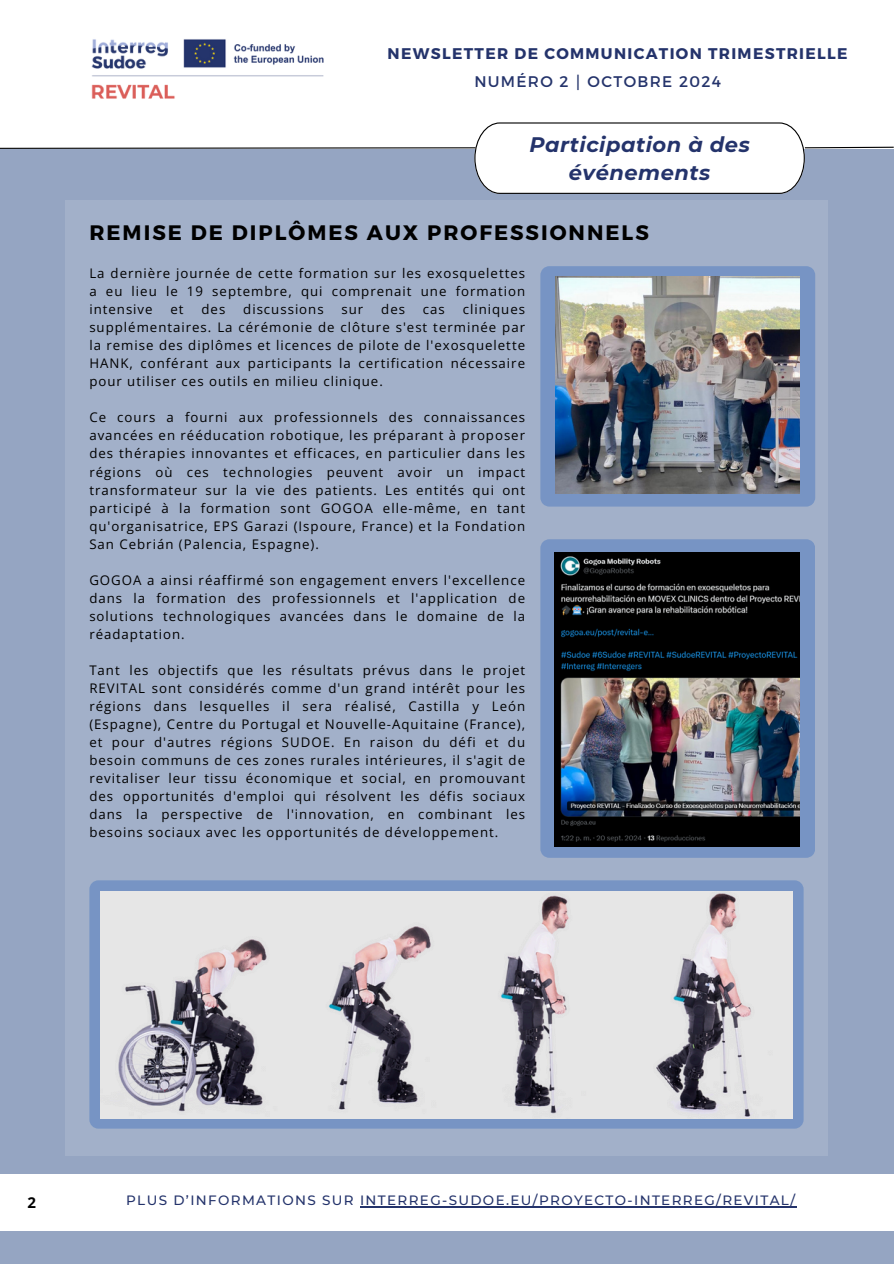
<style>
.page{position:relative;width:894px;height:1264px;background:#fff}
.page>*{position:absolute;margin:0;border:0;box-sizing:border-box;transform-origin:0 0}
.t1{font:700 21px "Montserrat";letter-spacing:.095em;color:#000}
.t2{font:italic 700 21px/28.2px "Montserrat";letter-spacing:.025em;color:#24336b;text-align:center}
.t3{font:700 15.45px "Montserrat";letter-spacing:.085em;color:#24336b}
.t4{font:15.45px "Montserrat";letter-spacing:.085em;color:#24336b}
.t5{font:700 15px "Open Sans";color:#000}
.t6{font:500 13.5px "Montserrat";letter-spacing:.1em;color:#24336b}
.t7{font:13.2px/18px "Open Sans";letter-spacing:.075em;color:#000;text-align:justify}
.s1{font-family:"Free Sans"}
</style>
<div class="page">
<div style="left:0;top:0;width:893px;height:1263px;background:#95a5c2"></div>
<div style="left:66px;top:201px;width:761px;height:954px;background:#a2b0c9"></div>
<div style="left:540px;top:539px;width:275px;height:318px;background:#7794c4"></div>
<div style="left:0;top:0;width:893px;height:148px;background:#fff"></div>
<div style="left:0;top:1174px;width:893px;height:56px;background:#fff"></div>
<svg style="left:0;top:122px;width:893px;height:72px"></svg>
<img style="left:91px;top:39px;width:233px;height:60px">
<div style="left:540px;top:266px;width:275px;height:240px;background:#7794c4"></div>
<img style="left:555px;top:276px;width:244px;height:218px">
<svg style="left:89px;top:880px;width:714px;height:248px;background:#7d99c6"></svg>
<img style="left:101px;top:891px;width:691px;height:227px">
<img style="left:554px;top:552px;width:245px;height:294px">
<hr style="left:360px;top:1206px;width:436px;height:1px;background:#24336b">
<p class="t3" style="left:387px;top:44px;width:461px">NEWSLETTER DE COMMUNICATION TRIMESTRIELLE</p>
<p class="t4" style="left:474px;top:71px;width:248px">NUMÉRO 2 <span class="s1">⎮</span> OCTOBRE 2024</p>
<p class="t2" style="left:529px;top:130px;width:222px">Participation à des événements</p>
<p class="t1" style="left:89px;top:219px;width:561px">REMISE DE DIPLÔMES AUX PROFESSIONNELS</p>
<p class="t7" style="left:89px;top:264px;width:437px">La dernière journée de cette formation sur les exosquelettes a eu lieu le 19 septembre, qui comprenait une formation intensive</p>
<p class="t7" style="left:89px;top:300px;width:437px;text-indent:373px">cliniques supplémentaires. La cérémonie de clôture s'est terminée par la remise des diplômes et licences de pilote de l'exosquelette HANK, conférant aux participants la certification nécessaire pour utiliser ces outils en milieu clinique.</p>
<p class="t7" style="left:89px;top:408px;width:437px">Ce cours a fourni aux professionnels des connaissances avancées en rééducation robotique, les préparant à proposer des thérapies innovantes et efficaces, en particulier dans les régions où ces technologies peuvent avoir un impact transformateur sur la vie des patients. Les entités qui ont participé à la formation sont GOGOA elle-même, en tant qu'organisatrice, EPS Garazi (Ispoure, France) et la Fondation San Cebrián (Palencia, Espagne).</p>
<p class="t7" style="left:89px;top:570px;width:437px">GOGOA a ainsi réaffirmé son engagement envers l'excellence dans la formation des professionnels et l'application de solutions technologiques avancées dans le domaine de la réadaptation.</p>
<p class="t7" style="left:89px;top:660px;width:437px">Tant les objectifs que les résultats prévus dans le projet REVITAL sont considérés comme d'un grand intérêt pour les régions dans lesquelles il sera réalisé, Castilla y León (Espagne), Centre du Portugal et Nouvelle-Aquitaine (France), et pour d'autres régions SUDOE. En raison du défi et du besoin communs de ces zones rurales intérieures, il s'agit de revitaliser leur tissu économique et social, en promouvant des opportunités d'emploi qui résolvent les défis sociaux dans la perspective de l'innovation, en combinant les besoins sociaux avec les opportunités de développement.</p>
<p class="t7" style="left:170px;top:300px;width:15px">et</p>
<p class="t7" style="left:201px;top:300px;width:25px">des</p>
<p class="t7" style="left:243px;top:300px;width:82px">discussions</p>
<p class="t7" style="left:341px;top:300px;width:23px">sur</p>
<p class="t7" style="left:381px;top:300px;width:25px">des</p>
<p class="t7" style="left:423px;top:300px;width:23px">cas</p>
<p class="t5" style="left:28px;top:1192px;width:10px">2</p>
<h1 class="t6" style="left:126px;top:1192px;width:670px">PLUS D’INFORMATIONS SUR INTERREG-SUDOE.EU/PROYECTO-INTERREG/REVITAL/</h1>
</div>
